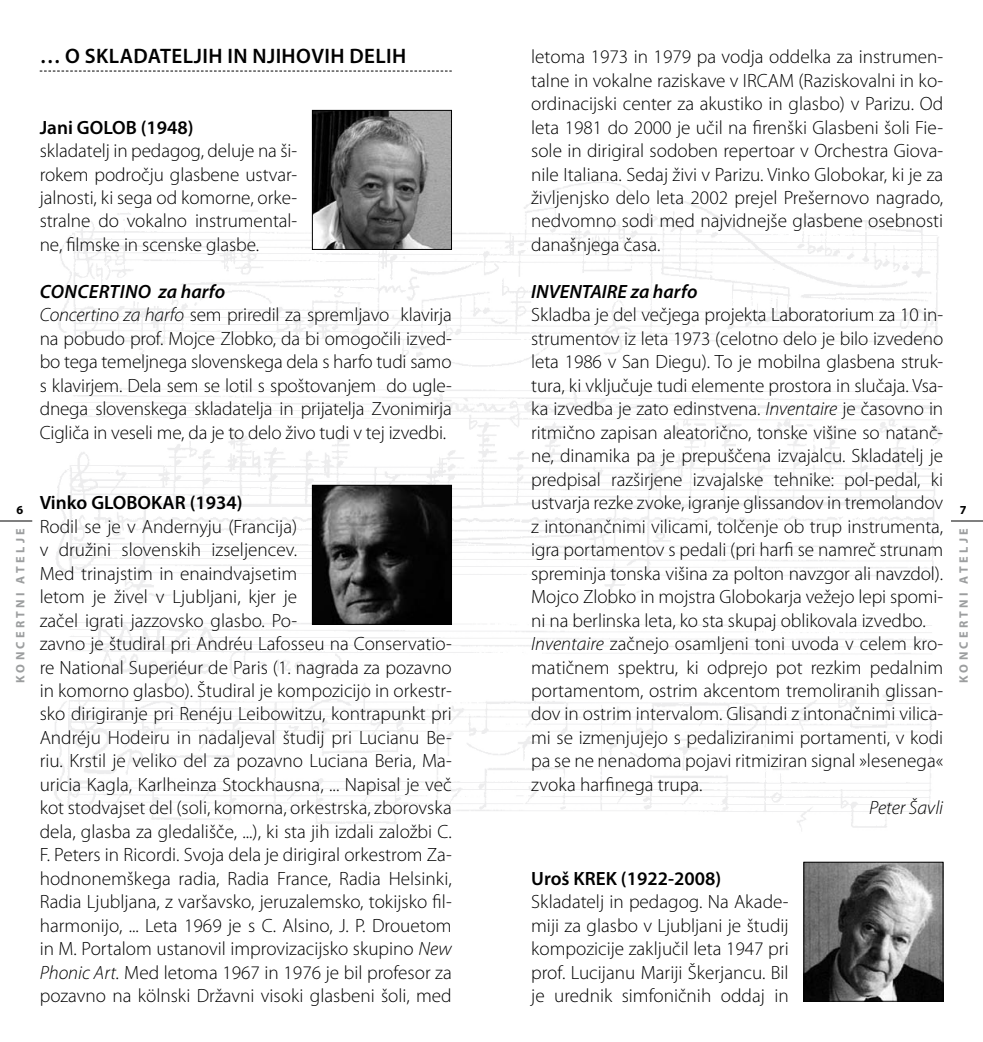
<style>
.page{position:relative;width:983px;height:1042px;background:#fff}
.page>*{position:absolute;margin:0;border:0;box-sizing:border-box;transform-origin:0 0}
.Naslov-01{font:600 21px "Myriad Pro";letter-spacing:.02em;color:#000}
.body-prvi{font:300 19.25px/23.4px "Myriad Pro";color:#000;text-align:justify}
.body-prvi-2{font:600 19.25px "Myriad Pro";color:#000}
.body-prvi-3{font:italic 600 19.25px "Myriad Pro";letter-spacing:.02em;color:#000}
.body-prvi-4{font:italic 600 19.25px "Myriad Pro";color:#000}
.body-01{font:italic 300 19.25px "Myriad Pro";color:#000}
.t1{font:700 12.25px "Myriad Pro";letter-spacing:.27em;color:#9c9e9f}
.t2{font:700 12.25px "Myriad Pro";color:#000}
.s1{font-style:italic}
</style>
<div class="page">
<hr style="left:0;top:521px;width:32px;height:1px;background:#000">
<hr style="left:950px;top:521px;width:32px;height:1px;background:#000">
<img style="left:54px;top:174px;width:887px;height:657px">
<svg style="left:40px;top:71px;width:411px;height:1px"></svg>
<img style="left:314px;top:487px;width:135px;height:135px">
<div style="left:312px;top:485px;width:139px;height:139px;border:1px solid #000"></div>
<img style="left:314px;top:112px;width:135px;height:136px">
<div style="left:312px;top:110px;width:139px;height:140px;border:1px solid #000"></div>
<img style="left:805px;top:864px;width:136px;height:135px">
<div style="left:803px;top:862px;width:140px;height:139px;border:1px solid #000"></div>
<p class="Naslov-01" style="left:40px;top:44px;width:368px">… O SKLADATELJIH IN NJIHOVIH DELIH</p>
<p class="body-prvi" style="left:531px;top:45px;width:413px">letoma 1973 in 1979 pa vodja oddelka za instrumen&shy;talne in vokalne raziskave v IRCAM (Raziskovalni in ko&shy;ordinacijski center za akustiko in glasbo) v Parizu. Od leta 1981 do 2000 je učil na firenški Glasbeni šoli Fie&shy;sole in dirigiral sodoben repertoar v Orchestra Giova&shy;nile Italiana. Sedaj živi v Parizu. Vinko Globokar, ki je za življenjsko delo leta 2002 prejel Prešernovo nagrado, nedvomno sodi med najvidnejše glasbene osebnosti današnjega časa.</p>
<p class="body-prvi-4" style="left:531px;top:281px;width:168px">INVENTAIRE za harfo</p>
<p class="body-prvi" style="left:531px;top:303px;width:413px">Skladba je del večjega projekta Laboratorium za 10 in&shy;strumentov iz leta 1973 (celotno delo je bilo izvedeno leta 1986 v San Diegu). To je mobilna glasbena struk&shy;tura, ki vključuje tudi elemente prostora in slučaja. Vsa&shy;ka izvedba je zato edinstvena. <span class="s1">Inventaire</span> je časovno in ritmično zapisan aleatorično, tonske višine so natanč&shy;ne, dinamika pa je prepuščena izvajalcu. Skladatelj je predpisal razširjene izvajalske tehnike: pol-pedal, ki ustvarja rezke zvoke, igranje glissandov in tremolandov z intonančnimi vilicami, tolčenje ob trup instrumenta, igra portamentov s pedali (pri harfi se namreč strunam spreminja tonska višina za polton navzgor ali navzdol).<br>Mojco Zlobko in mojstra Globokarja vežejo lepi spomi&shy;ni na berlinska leta, ko sta skupaj oblikovala izvedbo.</p>
<p class="body-prvi" style="left:531px;top:632px;width:413px"><span class="s1">Inventaire</span> začnejo osamljeni toni uvoda v celem kro&shy;matičnem spektru, ki odprejo pot rezkim pedalnim portamentom, ostrim akcentom tremoliranih glissan&shy;dov in ostrim intervalom. Glisandi z intonačnimi vilica&shy;mi se izmenjujejo s pedaliziranimi portamenti, v kodi pa se ne nenadoma pojavi ritmiziran signal »lesenega« zvoka harfinega trupa.</p>
<p class="body-01" style="left:869px;top:798px;width:75px">Peter Šavli</p>
<p class="body-prvi-2" style="left:40px;top:116px;width:155px">Jani GOLOB (1948)</p>
<p class="body-prvi" style="left:40px;top:139px;width:259px">skladatelj in pedagog, deluje na ši&shy;rokem področju glasbene ustvar&shy;jalnosti, ki sega od komorne, orke&shy;stralne do vokalno instrumental&shy;ne, filmske in scenske glasbe.</p>
<p class="body-prvi-3" style="left:40px;top:281px;width:187px">CONCERTINO za harfo</p>
<p class="body-prvi" style="left:40px;top:303px;width:413px"><span class="s1">Concertino za harfo</span> sem priredil za spremljavo klavirja na pobudo prof. Mojce Zlobko, da bi omogočili izved&shy;bo tega temeljnega slovenskega dela s harfo tudi samo s klavirjem. Dela sem se lotil s spoštovanjem do ugle&shy;dnega slovenskega skladatelja in prijatelja Zvonimirja Cigliča in veseli me, da je to delo živo tudi v tej izvedbi.</p>
<p class="body-prvi-2" style="left:40px;top:492px;width:204px">Vinko GLOBOKAR (1934)</p>
<p class="body-prvi" style="left:40px;top:515px;width:413px;text-align:left">Rodil se je v Andernyju (Francija)<br>v družini slovenskih izseljencev.<br>Med trinajstim in enaindvajsetim<br>letom je živel v Ljubljani, kjer je<br>začel igrati jazzovsko glasbo. Po-<br>zavno je študiral pri Andréu Lafosseu na Conservatio&shy;re National Superiéur de Paris (1. nagrada za pozavno in komorno glasbo). Študiral je kompozicijo in orkestr&shy;sko dirigiranje pri Renéju Leibowitzu, kontrapunkt pri Andréju Hodeiru in nadaljeval študij pri Lucianu Be&shy;riu. Krstil je veliko del za pozavno Luciana Beria, Ma&shy;uricia Kagla, Karlheinza Stockhausna, ... Napisal je več kot stodvajset del (soli, komorna, orkestrska, zborovska dela, glasba za gledališče, ...), ki sta jih izdali založbi C.<br>F. Peters in Ricordi. Svoja dela je dirigiral orkestrom Za&shy;hodnonemškega radia, Radia France, Radia Helsinki, Radia Ljubljana, z varšavsko, jeruzalemsko, tokijsko fil&shy;harmonijo, ... Leta 1969 je s C. Alsino, J. P. Drouetom in M. Portalom ustanovil improvizacijsko skupino <span class="s1">New Phonic Art.</span> Med letoma 1967 in 1976 je bil profesor za pozavno na kölnski Državni visoki glasbeni šoli, med</p>
<p class="t2" style="left:16px;top:502px;width:8px">6</p>
<p class="t2" style="left:959px;top:502px;width:8px">7</p>
<p class="t1" style="left:13px;top:683px;width:156px;rotate:-90deg">KONCERTNI ATELJE</p>
<p class="t1" style="left:956px;top:683px;width:156px;rotate:-90deg">KONCERTNI ATELJE</p>
<p class="body-prvi-2" style="left:531px;top:867px;width:191px">Uroš KREK (1922-2008)</p>
<p class="body-prvi" style="left:531px;top:890px;width:259px">Skladatelj in pedagog. Na Akade&shy;miji za glasbo v Ljubljani je študij kompozicije zaključil leta 1947 pri prof. Lucijanu Mariji Škerjancu. Bil je urednik simfoničnih oddaj in</p>
</div>
